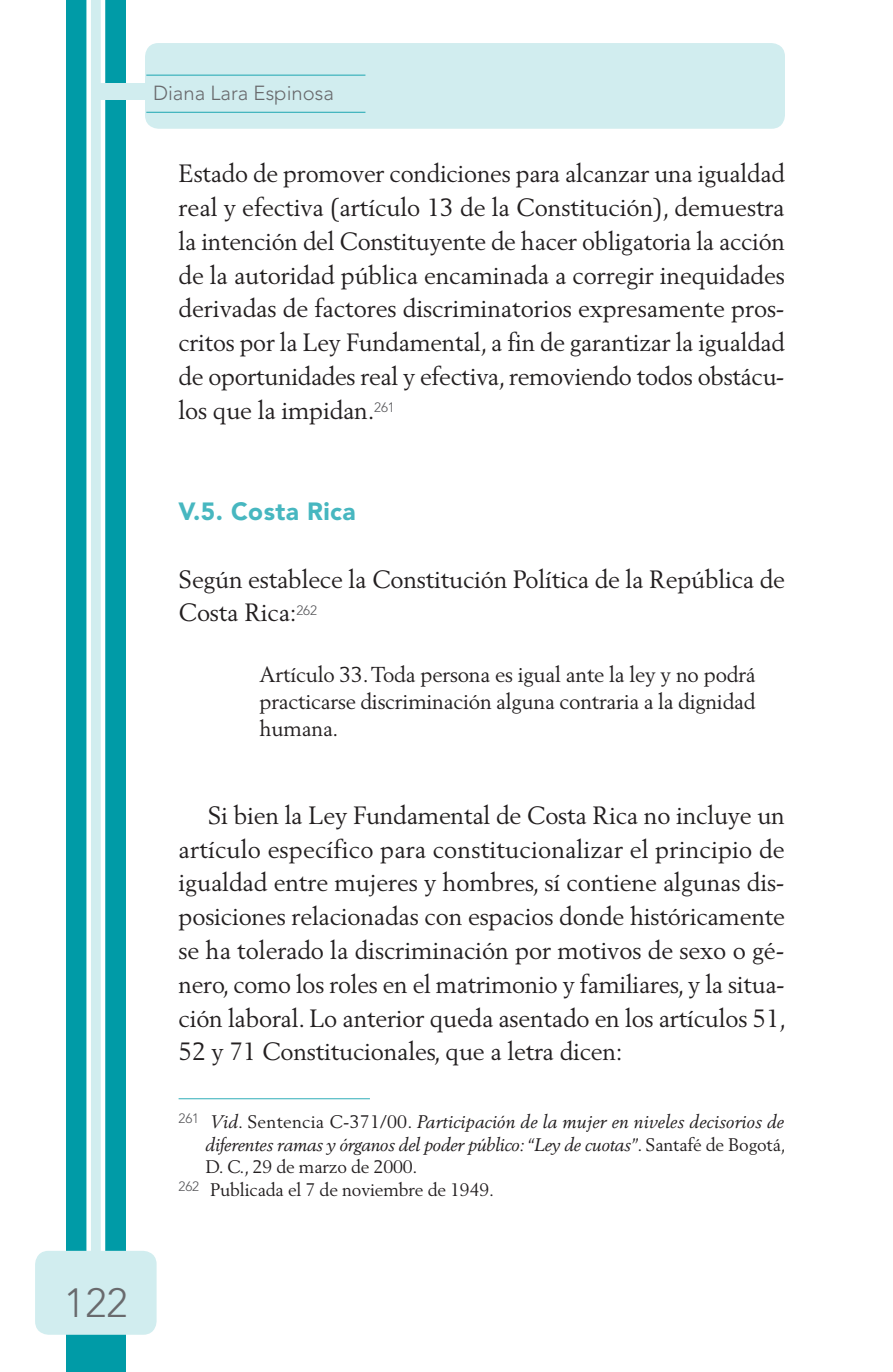
<style>
.page{position:relative;width:893px;height:1372px;background:#fff}
.page>*{position:absolute;margin:0;border:0;box-sizing:border-box;transform-origin:0 0}
.t1{font:300 40.5px "Avenir LT Std";color:#696a6d}
.t2{font:24.75px/33.8px "Berling LT Std";letter-spacing:-.01em;color:#231f20;text-align:justify}
.t3{font:900 24.75px "Avenir LT Std";letter-spacing:.02em;color:#47b7c0}
.t4{font:21.38px/27px "Berling LT Std";letter-spacing:-.01em;color:#231f20;text-align:justify}
.t5{font:300 20.25px "Avenir LT Std";color:#696a6d}
.t6{font:italic 18px "Berling LT Std";letter-spacing:-.01em;color:#231f20}
.t7{font:italic 18px "Berling LT Std";letter-spacing:.015em;color:#231f20}
.t8{font:18px "Berling LT Std";letter-spacing:-.01em;color:#231f20}
.s1{font-style:normal}
</style>
<div class="page">
<div style="left:66px;top:0;width:60px;height:1371px;background:#009ba7"></div>
<svg style="left:86px;top:0;width:19px;height:1250px;background:#e1f3f4"></svg>
<div style="left:99px;top:83px;width:92px;height:17px;background:#d1edef"></div>
<div style="left:145px;top:43px;width:640px;height:86px;background:#d1edef;border-radius:14px"></div>
<div style="left:35px;top:1250px;width:122px;height:84px;background:#d1edef;border-radius:14px"></div>
<hr style="left:146px;top:75px;width:219px;height:1px;background:#30aeb8">
<hr style="left:146px;top:112px;width:219px;height:1px;background:#30aeb8">
<hr style="left:179px;top:1098px;width:191px;height:1px;background:#47b7c0">
<p class="t5" style="left:153px;top:82px;width:182px">Diana Lara Espinosa</p>
<p class="t2" style="left:179px;top:156px;width:608px">Estado de promover condiciones para alcanzar una igualdad real y efectiva (artículo 13 de la Constitución), demuestra la intención del Constituyente de hacer obligatoria la acción de la autoridad pública encaminada a corregir inequidades derivadas de factores discriminatorios expresamente pros&shy;critos por la Ley Fundamental, a fin de garantizar la igualdad de oportunidades real y efectiva, removiendo todos obstácu&shy;los que la impidan.<sup>261</sup></p>
<p class="t3" style="left:179px;top:496px;width:179px">V.5. Costa Rica</p>
<p class="t2" style="left:179px;top:561px;width:608px">Según establece la Constitución Política de la República de<br>Costa Rica:<sup>262</sup></p>
<p class="t4" style="left:260px;top:660px;width:498px">Artículo 33. Toda persona es igual ante la ley y no podrá practicarse discriminación alguna contraria a la dignidad humana.</p>
<p class="t2" style="left:179px;top:798px;width:609px;text-indent:29px">Si bien la Ley Fundamental de Costa Rica no incluye un artículo específico para constitucionalizar el principio de igualdad entre mujeres y hombres, sí contiene algunas dis&shy;posiciones relacionadas con espacios donde históricamente se ha tolerado la discriminación por motivos de sexo o gé&shy;nero, como los roles en el matrimonio y familiares, y la situa&shy;ción laboral. Lo anterior queda asentado en los artículos 51, 52 y 71 Constitucionales, que a letra dicen:</p>
<p class="t7" style="left:179px;top:1110px;width:607px"><sup>261</sup> Vid<span class="s1">. Sentencia C-371/00.</span> Participación de la mujer en niveles decisorios de</p>
<p class="t6" style="left:206px;top:1133px;width:582px">diferentes ramas y órganos del poder público: “Ley de cuotas”<span class="s1">. Santafé de Bogotá,</span></p>
<p class="t8" style="left:206px;top:1155px;width:213px">D. C., 29 de marzo de 2000.</p>
<p class="t8" style="left:179px;top:1178px;width:317px"><sup>262</sup> Publicada el 7 de noviembre de 1949.</p>
<h1 class="t1" style="left:64px;top:1279px;width:65px">122</h1>
</div>
